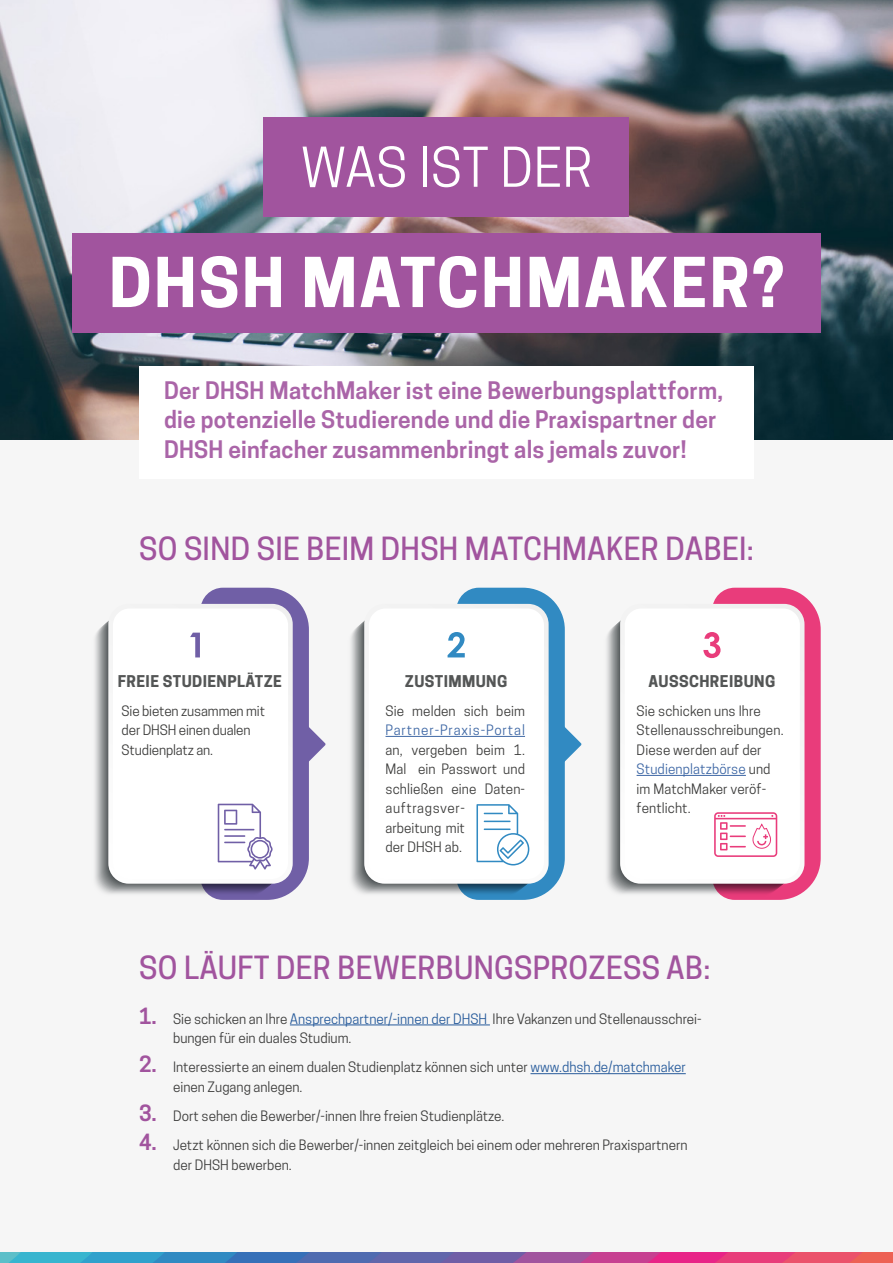
<style>
.page{position:relative;width:893px;height:1263px;background:#f6f6f6}
.page>*{position:absolute;margin:0;border:0;box-sizing:border-box;transform-origin:0 0}
.t1{font:700 64.5px "Cooper Hewitt";letter-spacing:.035em;color:#fff}
.t2{font:51.45px "Cooper Hewitt";letter-spacing:.01em;color:#fff}
.t3{font:500 30px "Cooper Hewitt";letter-spacing:.01em;color:#a1549e}
.t4{font:600 22.65px/29.7px "Cooper Hewitt";letter-spacing:.01em;color:#aa65a8}
.t5{font:700 15.3px "Cooper Hewitt";letter-spacing:.025em;color:#545656}
.t6{font:13.5px/19.5px "Cooper Hewitt";color:#3c3c3b}
.t7{font:13.5px "Cooper Hewitt";letter-spacing:.065em;color:#3f68a5}
.s1{color:#3f68a5}
.s2{font-weight:600;font-size:21px;color:#a1549e}
.s3{color:#275b9b}
</style>
<div class="page">
<svg style="left:0;top:1252px;width:893px;height:11px"></svg>
<hr style="left:290px;top:1025px;width:200px;height:1px;background:#275b9b">
<hr style="left:530px;top:1073px;width:156px;height:1px;background:#275b9b">
<svg style="left:108px;top:620px;width:82px;height:264px"></svg>
<div style="left:113px;top:608px;width:175px;height:271px;background:#fff;border-radius:17px"></div>
<svg style="left:364px;top:620px;width:84px;height:264px"></svg>
<div style="left:369px;top:608px;width:175px;height:271px;background:#fff;border-radius:17px"></div>
<svg style="left:620px;top:620px;width:83px;height:264px"></svg>
<div style="left:625px;top:608px;width:175px;height:271px;background:#fff;border-radius:17px"></div>
<svg style="left:190px;top:588px;width:136px;height:312px"></svg>
<svg style="left:448px;top:588px;width:134px;height:312px"></svg>
<hr style="left:484px;top:828px;width:27px;height:2px;background:#318ac2">
<svg style="left:703px;top:588px;width:118px;height:312px"></svg>
<hr style="left:386px;top:736px;width:139px;height:1px;background:#3f68a5">
<hr style="left:637px;top:775px;width:109px;height:1px;background:#3f68a5">
<img style="left:0;top:0;width:893px;height:439px">
<div style="left:264px;top:118px;width:365px;height:99px;background:#a1549e"></div>
<div style="left:72px;top:233px;width:749px;height:100px;background:#a1549e"></div>
<div style="left:139px;top:366px;width:615px;height:113px;background:#fff"></div>
<h2 class="t2" style="left:300px;top:137px;width:294px">WAS IST DER</h2>
<h1 class="t1" style="left:109px;top:245px;width:677px">DHSH MATCHMAKER?</h1>
<h3 class="t4" style="left:164px;top:375px;width:560px">Der DHSH MatchMaker ist eine Bewerbungsplattform, die potenzielle Studierende und die Praxispartner der<br>DHSH einfacher zusammenbringt als jemals zuvor!</h3>
<h3 class="t3" style="left:139px;top:531px;width:616px">SO SIND SIE BEIM DHSH MATCHMAKER DABEI:</h3>
<p class="t5" style="left:118px;top:672px;width:166px">FREIE STUDIENPLÄTZE</p>
<p class="t5" style="left:405px;top:672px;width:104px">ZUSTIMMUNG</p>
<p class="t5" style="left:649px;top:672px;width:128px">AUSSCHREIBUNG</p>
<p class="t6" style="left:122px;top:701px;width:145px">Sie bieten zusammen mit der DHSH einen dualen<br>Studienplatz an.</p>
<p class="t6" style="left:386px;top:701px;width:141px">Sie melden sich beim</p>
<p class="t6" style="left:637px;top:701px;width:149px">Sie schicken uns Ihre<br>Stellenausschreibungen.<br>Diese werden auf der<br><span class="s1">Studienplatzbörse</span> und im MatchMaker veröf&shy;fentlicht.</p>
<p class="t7" style="left:386px;top:722px;width:141px">Partner-Praxis-Portal</p>
<p class="t6" style="left:386px;top:740px;width:141px">an, vergeben beim 1.<br>Mal ein Passwort und schließen eine Daten&shy;auftragsver-<br>arbeitung mit<br>der DHSH ab.</p>
<h3 class="t3" style="left:139px;top:950px;width:573px">SO LÄUFT DER BEWERBUNGSPROZESS AB:</h3>
<p class="t6" style="left:173px;top:1009px;width:530px;text-indent:-34px"><span class="s2">1.</span> Sie schicken an Ihre <span class="s3">Ansprechpartner/-innen der DHSH</span> Ihre Vakanzen und Stellenausschrei&shy;bungen für ein duales Studium.</p>
<p class="t6" style="left:173px;top:1058px;width:514px;text-indent:-34px"><span class="s2">2.</span> Interessierte an einem dualen Studienplatz können sich unter <span class="s3">www.dhsh.de/matchmaker </span>einen Zugang anlegen.</p>
<p class="t6" style="left:139px;top:1106px;width:367px"><span class="s2">3.</span> Dort sehen die Bewerber/-innen Ihre freien Studienplätze.</p>
<p class="t6" style="left:173px;top:1136px;width:516px;text-indent:-34px"><span class="s2">4.</span> Jetzt können sich die Bewerber/-innen zeitgleich bei einem oder mehreren Praxispartnern der DHSH bewerben.</p>
</div>
